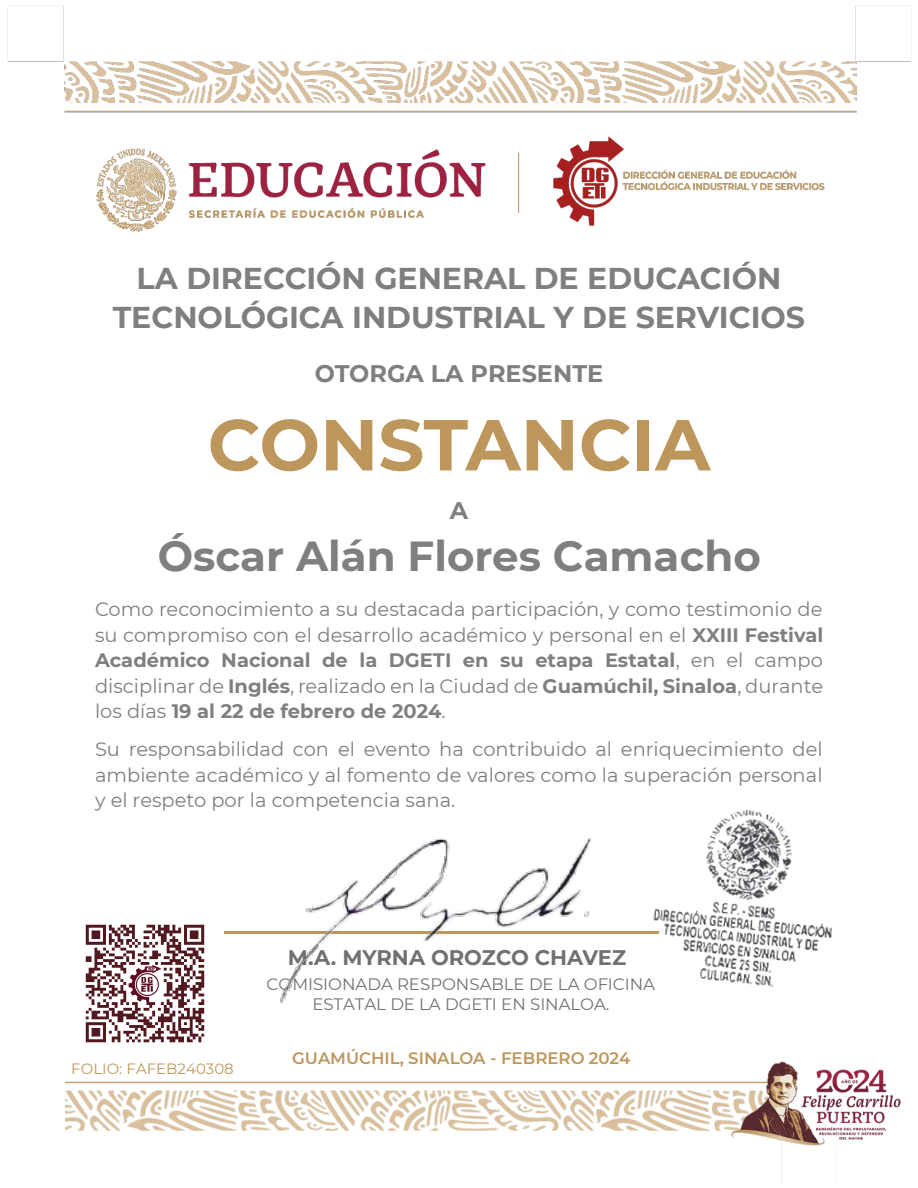
<style>
.page{position:relative;width:918px;height:1188px;background:#fff}
.page>*{position:absolute;margin:0;border:0;box-sizing:border-box;transform-origin:0 0}
.t1{font:700 72px "Montserrat";color:#bd965b}
.t2{font:700 42px "Montserrat";color:#7f7f7f}
.t3{font:700 30px/39.5px "Montserrat";color:#7f7f7f;text-align:center}
.t4{font:700 24px "Montserrat";color:#7f7f7f}
.t5{font:700 21px "Montserrat";letter-spacing:-.005em;color:#707271}
.t6{font:19.5px/25.7px "Montserrat";color:#7f7f7f;text-align:justify}
.t7{font:16.5px/20.1px "Montserrat";color:#707271;text-align:center}
.t8{font:600 16.5px "Montserrat";color:#bd965c}
.t9{font:15px "Montserrat";letter-spacing:.005em;color:#bd965c}
.s1{font-weight:700}
</style>
<div class="page">
<img style="left:7px;top:5px;width:905px;height:108px">
<img style="left:65px;top:1081px;width:717px;height:102px">
<img style="left:730px;top:1061px;width:171px;height:90px">
<img style="left:553px;top:136px;width:272px;height:90px">
<img style="left:96px;top:148px;width:390px;height:84px">
<hr style="left:518px;top:153px;width:1px;height:60px;background:#bc945a">
<hr style="left:225px;top:932px;width:434px;height:2px;background:#bd965c">
<img style="left:252px;top:838px;width:387px;height:165px">
<img style="left:645px;top:809px;width:187px;height:178px">
<img style="left:85px;top:924px;width:120px;height:119px">
<h3 class="t3" style="left:113px;top:257px;width:694px">LA DIRECCIÓN GENERAL DE EDUCACIÓN<br>TECNOLÓGICA INDUSTRIAL Y DE SERVICIOS</h3>
<p class="t4" style="left:315px;top:356px;width:290px">OTORGA LA PRESENTE</p>
<h1 class="t1" style="left:208px;top:393px;width:504px">CONSTANCIA</h1>
<p class="t4" style="left:450px;top:493px;width:20px">A</p>
<h2 class="t2" style="left:158px;top:526px;width:605px">Óscar Alán Flores Camacho</h2>
<p class="t6" style="left:95px;top:596px;width:730px">Como reconocimiento a su destacada participación, y como testimonio de su compromiso con el desarrollo académico y personal en el <span class="s1">XXIII Festival Académico Nacional de la DGETI en su etapa Estatal</span>, en el campo disciplinar de <span class="s1">Inglés</span>, realizado en la Ciudad de <span class="s1">Guamúchil, Sinaloa</span>, durante los días <span class="s1">19 al 22 de febrero de 2024</span>.</p>
<p class="t6" style="left:95px;top:736px;width:729px">Su responsabilidad con el evento ha contribuido al enriquecimiento del ambiente académico y al fomento de valores como la superación personal y el respeto por la competencia sana.</p>
<p class="t9" style="left:71px;top:1059px;width:164px">FOLIO: FAFEB240308</p>
<p class="t5" style="left:288px;top:942px;width:340px">M.A. MYRNA OROZCO CHAVEZ</p>
<p class="t7" style="left:267px;top:973px;width:390px">COMISIONADA RESPONSABLE DE LA OFICINA<br>ESTATAL DE LA DGETI EN SINALOA.</p>
<p class="t8" style="left:292px;top:1047px;width:340px">GUAMÚCHIL, SINALOA - FEBRERO 2024</p>
</div>
